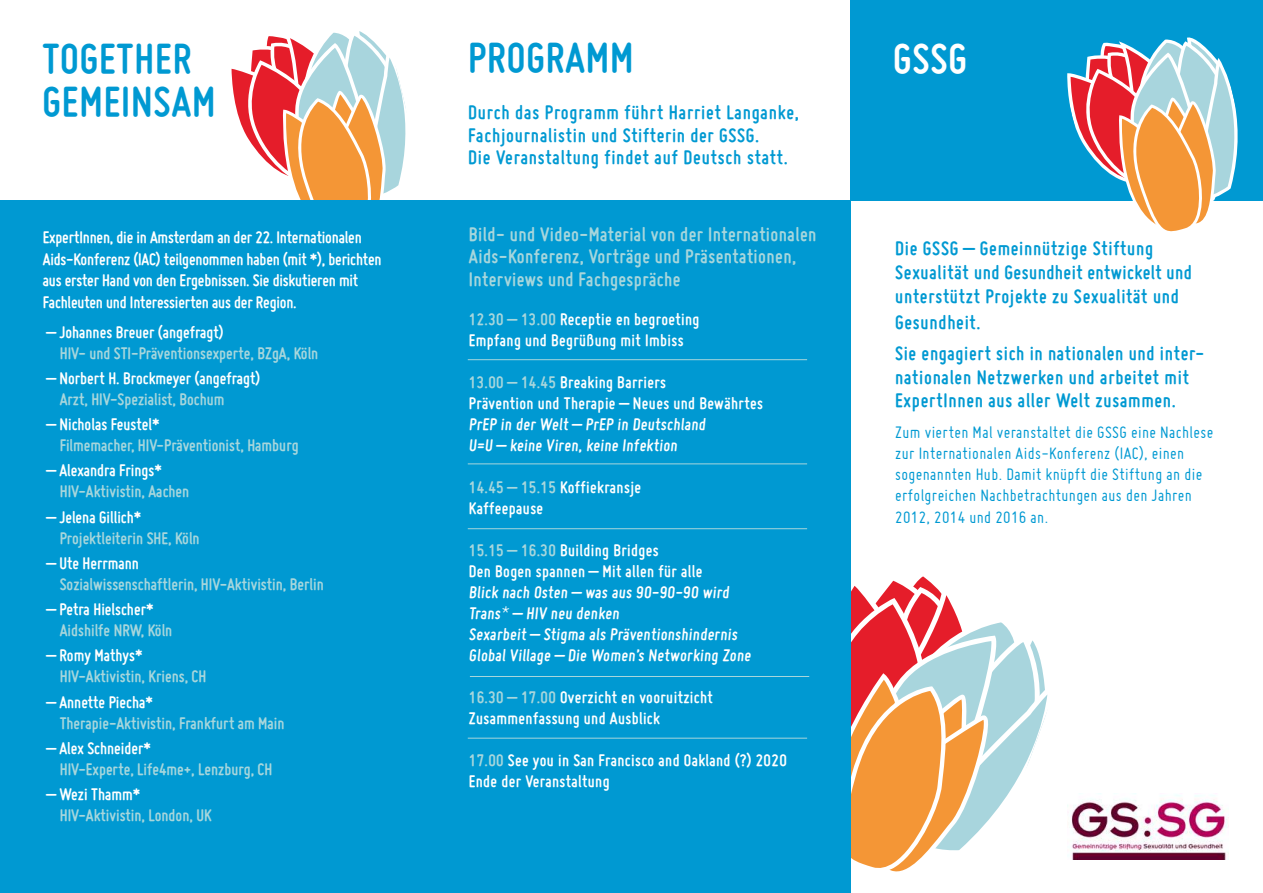
<style>
.page{position:relative;width:1263px;height:893px;background:#fff}
.page>*{position:absolute;margin:0;border:0;box-sizing:border-box;transform-origin:0 0}
.t1{font:700 45px "Miso";letter-spacing:.02em;color:#0099d2}
.t2{font:700 45px "Miso";color:#fff}
.t3{font:700 21px/24.5px "Miso";letter-spacing:.035em;color:#0099d2}
.t4{font:700 21px/22.5px "Miso";letter-spacing:.02em;color:#a7d6dc}
.t5{font:700 18px/21px "Miso";letter-spacing:.02em;color:#fff}
.t6{font:700 18px/21.6px "Miso";color:#fff}
.t7{font:700 18px "Miso";color:#a7d6dc}
.t8{font:18px/21px "Miso";letter-spacing:.02em;color:#0099d2}
.s1{color:#a7d6dc}
.s2{font-family:"Avenir LT Std";font-weight:300}
</style>
<div class="page">
<svg style="left:850px;top:571px;width:198px;height:322px"></svg>
<svg style="left:227px;top:31px;width:196px;height:170px"></svg>
<div style="left:0;top:201px;width:850px;height:692px;background:#0099d2"></div>
<div style="left:850px;top:0;width:413px;height:201px;background:#0099d2"></div>
<hr style="left:468px;top:359px;width:339px;height:1px;background:#a7d6dc">
<hr style="left:468px;top:463px;width:339px;height:1px;background:#a7d6dc">
<hr style="left:468px;top:528px;width:339px;height:1px;background:#a7d6dc">
<hr style="left:468px;top:738px;width:339px;height:1px;background:#a7d6dc">
<hr style="left:470px;top:676px;width:339px;height:1px;background:#a7d6dc">
<img style="left:1071px;top:794px;width:158px;height:66px">
<svg style="left:1067px;top:37px;width:171px;height:195px"></svg>
<h1 class="t1" style="left:43px;top:33px;width:150px">TOGETHER</h1>
<h1 class="t1" style="left:468px;top:33px;width:167px">PROGRAMM</h1>
<h1 class="t1" style="left:43px;top:76px;width:174px">GEMEINSAM</h1>
<p class="t3" style="left:468px;top:101px;width:332px;line-height:22.5px">Durch das Programm führt Harriet Langanke,<br>Fachjournalistin und Stifterin der GSSG.<br>Die Veranstaltung findet auf Deutsch statt.</p>
<p class="t6" style="left:43px;top:226px;width:340px">ExpertInnen, die in Amsterdam an der 22. Internationalen Aids-Konferenz (IAC) teilgenommen haben (mit *), berichten aus erster Hand von den Ergebnissen. Sie diskutieren mit Fachleuten und Interessierten aus der Region.</p>
<p class="t6" style="left:47px;top:321px;width:178px">– Johannes Breuer (angefragt)</p>
<p class="t7" style="left:60px;top:343px;width:260px">HIV- und STI-Präventionsexperte, BZgA, Köln</p>
<p class="t6" style="left:47px;top:367px;width:215px">– Norbert H. Brockmeyer (angefragt)</p>
<p class="t7" style="left:60px;top:389px;width:166px">Arzt, HIV-Spezialist, Bochum</p>
<p class="t6" style="left:47px;top:413px;width:114px">– Nicholas Feustel*</p>
<p class="t7" style="left:60px;top:435px;width:240px">Filmemacher, HIV-Präventionist, Hamburg</p>
<p class="t6" style="left:47px;top:460px;width:116px">– Alexandra Frings*</p>
<p class="t7" style="left:60px;top:481px;width:131px">HIV-Aktivistin, Aachen</p>
<p class="t6" style="left:47px;top:506px;width:96px">– Jelena Gillich*</p>
<p class="t7" style="left:60px;top:528px;width:141px">Projektleiterin SHE, Köln</p>
<p class="t6" style="left:47px;top:552px;width:93px">– Ute Herrmann</p>
<p class="t7" style="left:60px;top:574px;width:265px">Sozialwissenschaftlerin, HIV-Aktivistin, Berlin</p>
<p class="t6" style="left:47px;top:598px;width:108px">– Petra Hielscher*</p>
<p class="t7" style="left:60px;top:620px;width:114px">Aidshilfe NRW, Köln</p>
<p class="t6" style="left:47px;top:645px;width:97px">– Romy Mathys*</p>
<p class="t7" style="left:60px;top:666px;width:148px">HIV-Aktivistin, Kriens, CH</p>
<p class="t6" style="left:47px;top:691px;width:107px">– Annette Piecha*</p>
<p class="t7" style="left:60px;top:713px;width:226px">Therapie-Aktivistin, Frankfurt am Main</p>
<p class="t6" style="left:47px;top:737px;width:105px">– Alex Schneider*</p>
<p class="t7" style="left:60px;top:759px;width:214px">HIV-Experte, Life4me+, Lenzburg, CH</p>
<p class="t6" style="left:47px;top:783px;width:95px">– Wezi Thamm*</p>
<p class="t7" style="left:60px;top:805px;width:153px">HIV-Aktivistin, London, UK</p>
<p class="t4" style="left:469px;top:222px;width:349px">Bild- und Video-Material von der Internationalen<br>Aids-Konferenz, Vorträge und Präsentationen,<br>Interviews und Fachgespräche</p>
<p class="t5" style="left:469px;top:308px;width:232px"><span class="s1">12.30 – 13.00</span> Receptie en begroeting<br>Empfang und Begrüßung mit Imbiss</p>
<p class="t5" style="left:469px;top:371px;width:296px"><span class="s1">13.00 – 14.45</span> Breaking Barriers<br>Prävention und Therapie – Neues und Bewährtes PrEP in der Welt – PrEP in Deutschland<br>U=U – keine Viren, keine Infektion</p>
<p class="t5" style="left:469px;top:476px;width:174px"><span class="s1">14.45 – 15.15</span> Koffiekransje<br>Kaffeepause</p>
<p class="t5" style="left:469px;top:539px;width:285px"><span class="s1">15.15 – 16.30</span> Building Bridges<br>Den Bogen spannen – Mit allen für alle<br>Blick nach Osten – was aus 90-90-90 wird Trans<span class="s2">*</span> – HIV neu denken<br>Sexarbeit – Stigma als Präventionshindernis Global Village – Die Women’s Networking Zone</p>
<p class="t5" style="left:469px;top:686px;width:245px"><span class="s1">16.30 – 17.00</span> Overzicht en vooruitzicht<br>Zusammenfassung und Ausblick</p>
<p class="t5" style="left:469px;top:749px;width:319px"><span class="s1">17.00</span> See you in San Francisco and Oakland (?) 2020<br>Ende der Veranstaltung</p>
<h1 class="t2" style="left:893px;top:33px;width:76px">GSSG</h1>
<p class="t3" style="left:895px;top:236px;width:298px">Die GSSG – Gemeinnützige Stiftung<br>Sexualität und Gesundheit entwickelt und unterstützt Projekte zu Sexualität und<br>Gesundheit.</p>
<p class="t3" style="left:895px;top:342px;width:311px;line-height:23.2px">Sie engagiert sich in nationalen und inter&shy;nationalen Netzwerken und arbeitet mit<br>ExpertInnen aus aller Welt zusammen.</p>
<p class="t8" style="left:895px;top:422px;width:320px">Zum vierten Mal veranstaltet die GSSG eine Nachlese zur Internationalen Aids-Konferenz (IAC), einen sogenannten Hub. Damit knüpft die Stiftung an die erfolgreichen Nachbetrachtungen aus den Jahren 2012, 2014 und 2016 an.</p>
</div>
